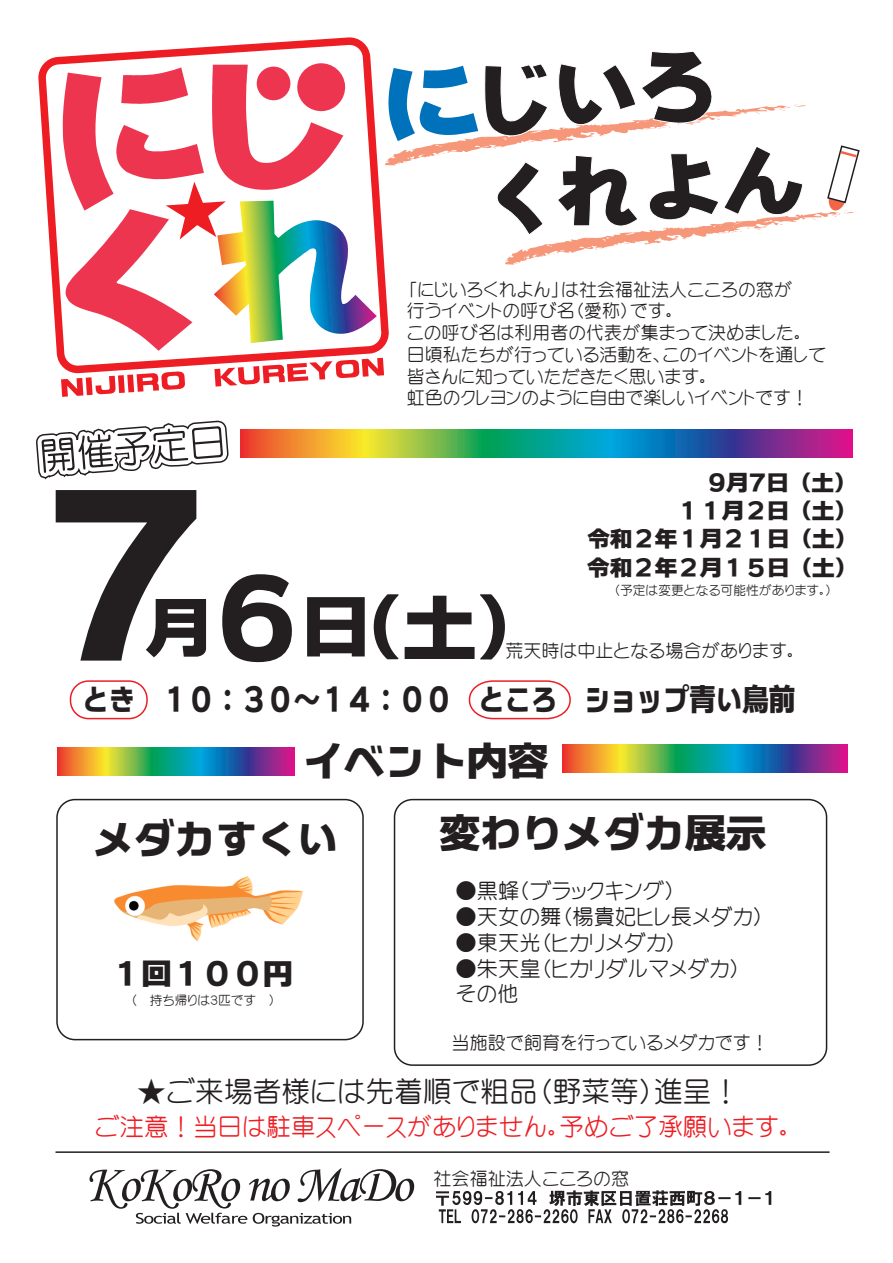
<style>
.page{position:relative;width:893px;height:1263px;background:#fff}
.page>*{position:absolute;margin:0;border:0;box-sizing:border-box;transform-origin:0 0}
.t1{font:40.95px "C4 Rhenium H04";color:#231f20}
.t2{font:31.2px "C4 Rhenium H04";color:#231f20;scale:.84 1}
.t3{font:30.45px "C4 Rhenium H04";color:#231f20}
.t4{font:28.65px "Arphic P Round Gothic 4 Medium JIS";color:#231f20}
.t5{font:24.45px "Arphic P Round Gothic 4 Medium JIS";color:#ee1d23}
.t6{font:22.5px/28.3px "C4 Rhenium H04";color:#231f20;text-align:right}
.t7{font:21.3px/25.8px "Arphic P Round Gothic 4 Medium JIS";color:#231f20}
.t8{font:18.15px "Arphic P Round Gothic 4 Medium JIS";color:#231f20}
.t9{font:18px/21.8px "Arphic P Round Gothic 4 Medium JIS";color:#231f20}
.t10{font:12.75px "Arphic P Round Gothic 4 Medium JIS";color:#231f20}
</style>
<div class="page">
<img style="left:114px;top:876px;width:189px;height:66px">
<svg style="left:61px;top:378px;width:124px;height:19px"></svg>
<svg style="left:215px;top:378px;width:111px;height:9px"></svg>
<svg style="left:38px;top:37px;width:351px;height:341px"></svg>
<svg style="left:384px;top:51px;width:476px;height:214px"></svg>
<svg style="left:36px;top:420px;width:256px;height:242px"></svg>
<svg style="left:307px;top:597px;width:58px;height:59px"></svg>
<svg style="left:240px;top:429px;width:612px;height:29px;background:#6b8376"></svg>
<svg style="left:374px;top:594px;width:24px;height:65px"></svg>
<svg style="left:405px;top:594px;width:100px;height:65px"></svg>
<svg style="left:562px;top:744px;width:286px;height:28px;background:#6b8276"></svg>
<svg style="left:57px;top:747px;width:237px;height:29px;background:#6b8376"></svg>
<div style="left:70px;top:680px;width:78px;height:39px;border:2px solid #ee1d23;border-radius:18px"></div>
<svg style="left:468px;top:680px;width:103px;height:40px"></svg>
<div style="left:56px;top:799px;width:308px;height:241px;border:2px solid #231f20;border-radius:18px"></div>
<div style="left:394px;top:799px;width:433px;height:267px;border:2px solid #231f20;border-radius:18px"></div>
<svg style="left:90px;top:1168px;width:324px;height:58px"></svg>
<svg style="left:436px;top:1190px;width:335px;height:33px"></svg>
<hr style="left:56px;top:1151px;width:774px;height:2px;background:#231f20">
<p class="t9" style="left:407px;top:278px;width:421px">「にじいろくれよん」は社会福祉法人こころの窓が<br>行うイベントの呼び名（愛称）です。<br>この呼び名は利用者の代表が集まって決めました。<br>日頃私たちが行っている活動を、このイベントを通して皆さんに知っていただきたく思います。<br>虹色のクレヨンのように自由で楽しいイベントです！</p>
<p class="t6" style="left:587px;top:469px;width:272px">9月7日（土）<br>１１月２日（土）<br>令和２年１月２１日（土）令和２年２月１５日（土）</p>
<p class="t10" style="left:614px;top:583px;width:220px">（予定は変更となる可能性があります。）</p>
<p class="t9" style="left:505px;top:640px;width:292px">荒天時は中止となる場合があります。</p>
<h2 class="t2" style="left:82px;top:683px;width:850px">とき １０：３０～１４：００ ところ ショップ青い鳥前</h2>
<h1 class="t1" style="left:303px;top:740px;width:247px">イベント内容</h1>
<h1 class="t1" style="left:93px;top:818px;width:247px">メダカすくい</h1>
<h1 class="t1" style="left:440px;top:812px;width:329px">変わりメダカ展示</h1>
<p class="t7" style="left:456px;top:878px;width:221px">●黒蜂(ブラックキング)</p>
<p class="t7" style="left:456px;top:904px;width:310px">●天女の舞（楊貴妃ヒレ長メダカ）</p>
<p class="t7" style="left:456px;top:929px;width:223px">●東天光（ヒカリメダカ）</p>
<p class="t7" style="left:456px;top:955px;width:287px">●朱天皇（ヒカリダルマメダカ）その他</p>
<p class="t8" style="left:452px;top:1034px;width:319px">当施設で飼育を行っているメダカです！</p>
<h3 class="t4" style="left:137px;top:1077px;width:605px">★ご来場者様には先着順で粗品（野菜等）進呈！</h3>
<h3 class="t5" style="left:94px;top:1114px;width:698px">ご注意！当日は駐車スペースがありません。予めご了承願います。</h3>
<p class="t8" style="left:434px;top:1169px;width:197px">社会福祉法人こころの窓</p>
<h3 class="t3" style="left:111px;top:959px;width:184px">１回１００円</h3>
<p class="t10" style="left:130px;top:993px;width:147px">（ 持ち帰りは３匹です ）</p>
</div>
